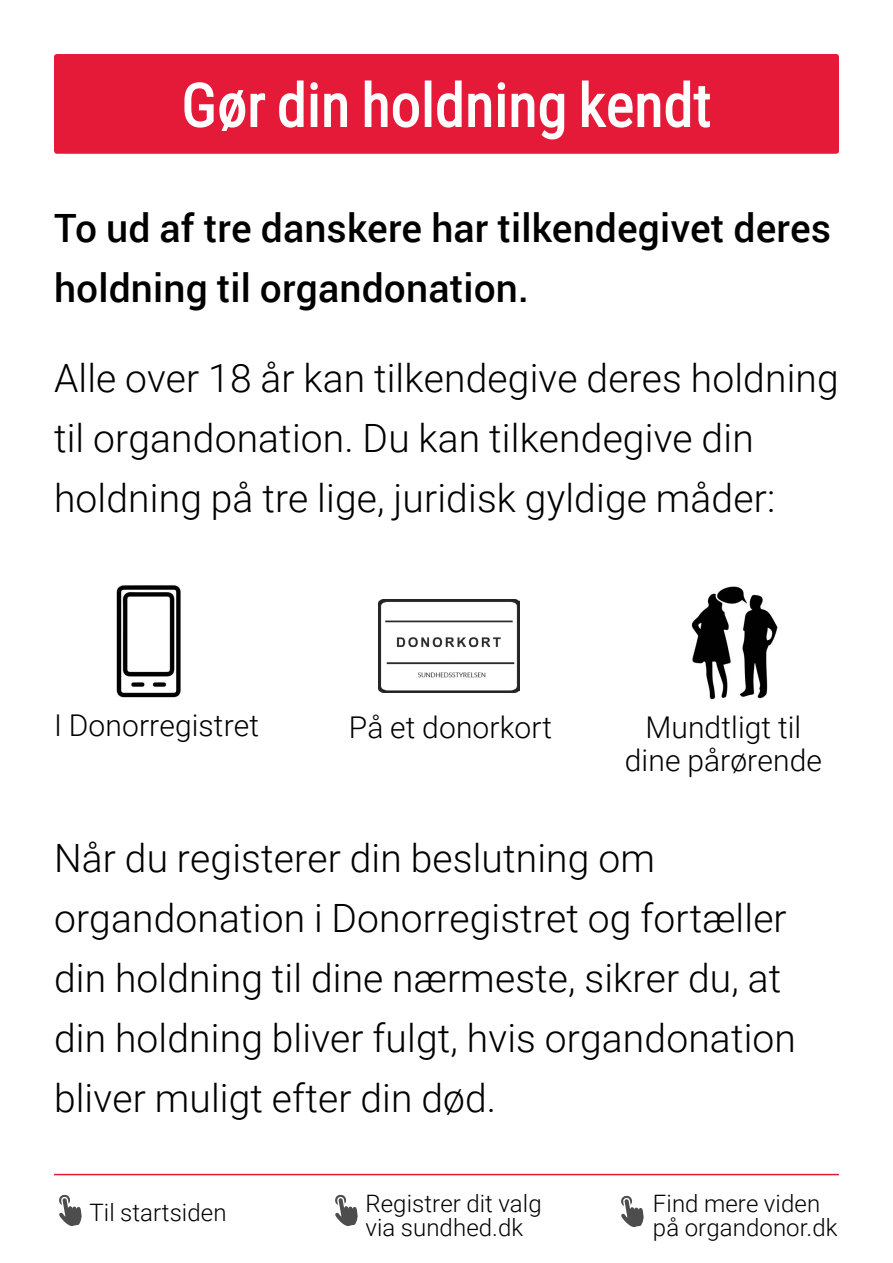
<style>
.page{position:relative;width:893px;height:1263px;background:#fff}
.page>*{position:absolute;margin:0;border:0;box-sizing:border-box;transform-origin:0 0}
.t1{font:60px "Roboto Condensed";letter-spacing:.005em;color:#fff}
.t2{font:300 39px/60px "Roboto";letter-spacing:.005em;color:#000}
.t3{font:500 39px/60px "Roboto";letter-spacing:.005em;color:#000}
.t4{font:300 30px/33px "Roboto";letter-spacing:.005em;color:#000;text-align:center}
.t5{font:300 24px/24px "Roboto";letter-spacing:.005em;color:#000}
</style>
<div class="page">
<svg style="left:59px;top:1194px;width:23px;height:32px"></svg>
<svg style="left:621px;top:1195px;width:23px;height:32px"></svg>
<svg style="left:335px;top:1194px;width:23px;height:32px"></svg>
<hr style="left:54px;top:1174px;width:785px;height:1px;background:#e51938">
<div style="left:54px;top:54px;width:785px;height:100px;background:#e51938;border-radius:3px"></div>
<svg style="left:184px;top:82px;width:82px;height:49px"></svg>
<svg style="left:279px;top:80px;width:68px;height:48px"></svg>
<svg style="left:364px;top:80px;width:55px;height:48px"></svg>
<div style="left:425px;top:80px;width:6px;height:47px;border:2px solid #fff"></div>
<svg style="left:437px;top:80px;width:25px;height:48px"></svg>
<svg style="left:468px;top:82px;width:97px;height:58px"></svg>
<svg style="left:581px;top:80px;width:129px;height:48px"></svg>
<img style="left:116px;top:585px;width:65px;height:113px">
<img style="left:691px;top:586px;width:87px;height:114px">
<img style="left:379px;top:600px;width:141px;height:92px">
<h1 class="t1" style="left:182px;top:63px;width:531px">Gør din holdning kendt</h1>
<p class="t3" style="left:54px;top:197px;width:779px">To ud af tre danskere har tilkendegivet deres holdning til organdonation.</p>
<p class="t2" style="left:54px;top:347px;width:786px">Alle over 18 år kan tilkendegive deres holdning til organdonation. Du kan tilkendegive din holdning på tre lige, juridisk gyldige måder:</p>
<p class="t4" style="left:54px;top:708px;width:207px">I Donorregistret</p>
<p class="t4" style="left:349px;top:709px;width:205px">På et donorkort</p>
<p class="t4" style="left:625px;top:710px;width:199px">Mundtligt til dine pårørende</p>
<p class="t2" style="left:54px;top:827px;width:743px">Når du registerer din beslutning om organdonation i Donorregistret og fortæller din holdning til dine nærmeste, sikrer du, at din holdning bliver fulgt, hvis organdonation bliver muligt efter din død.</p>
<p class="t5" style="left:89px;top:1200px;width:139px">Til startsiden</p>
<p class="t5" style="left:365px;top:1190px;width:178px">Registrer dit valg via sundhed.dk</p>
<p class="t5" style="left:653px;top:1190px;width:186px">Find mere viden på organdonor.dk</p>
</div>
